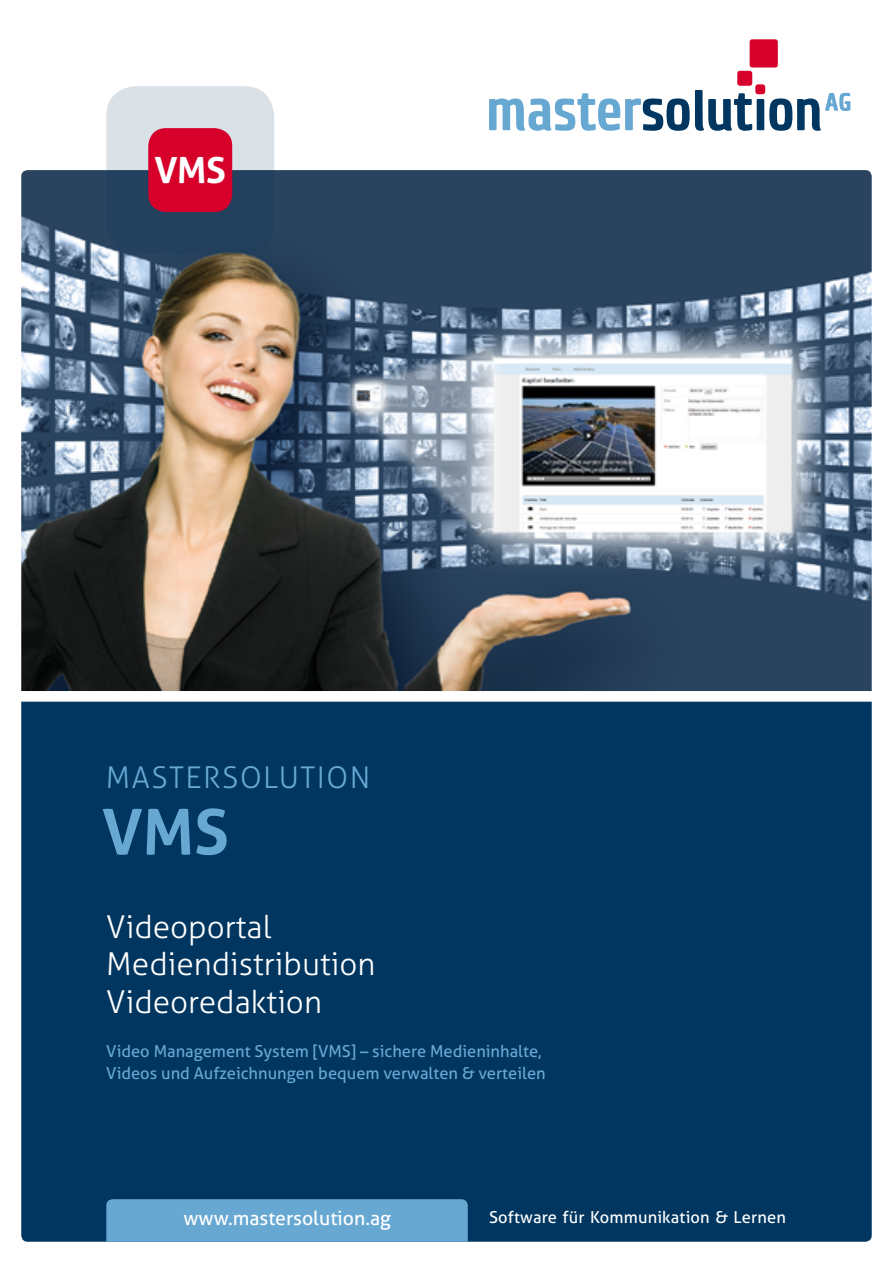
<style>
.page{position:relative;width:893px;height:1263px;background:#fff}
.page>*{position:absolute;margin:0;border:0;box-sizing:border-box;transform-origin:0 0}
.t1{font:700 63px "Aller";color:#67a8d3}
.t2{font:700 36px "Aller";color:#fff}
.t3{font:300 31.5px/37.8px "Aller";color:#fff}
.t4{font:300 30px "Aller";letter-spacing:.05em;color:#67a8d3}
.t5{font:19.5px "Aller";color:#fff}
.t6{font:16.5px/22.5px "Aller";color:#67a8d3}
.t7{font:16.5px "Aller";letter-spacing:.01em;color:#fff}
</style>
<div class="page">
<img style="left:21px;top:170px;width:851px;height:521px">
<div style="left:21px;top:702px;width:851px;height:540px;background:#003660"></div>
<div style="left:106px;top:1199px;width:362px;height:43px;background:#67a8d3"></div>
<svg style="left:489px;top:90px;width:361px;height:41px"></svg>
<div style="left:750px;top:39px;width:28px;height:28px;background:#d6002a;border-radius:3px"></div>
<div style="left:737px;top:71px;width:15px;height:15px;background:#d6002a;border-radius:3px"></div>
<div style="left:755px;top:84px;width:10px;height:10px;background:#d6002a;border-radius:3px"></div>
<svg style="left:106px;top:86px;width:168px;height:168px;background:#7e90a2"></svg>
<div style="left:148px;top:128px;width:84px;height:84px;background:#d6002a;border-radius:18px"></div>
<h2 class="t2" style="left:154px;top:148px;width:73px">VMS</h2>
<h3 class="t4" style="left:106px;top:759px;width:266px">MASTERSOLUTION</h3>
<h1 class="t1" style="left:102px;top:793px;width:128px">VMS</h1>
<h3 class="t3" style="left:106px;top:907px;width:271px">Videoportal<br>Mediendistribution<br>Videoredaktion</h3>
<p class="t6" style="left:106px;top:1040px;width:441px">Video Management System [VMS] – sichere Medieninhalte,<br>Videos und Aufzeichnungen bequem verwalten &amp; verteilen</p>
<p class="t5" style="left:183px;top:1206px;width:209px">www.mastersolution.ag</p>
<p class="t7" style="left:489px;top:1206px;width:298px">Software für Kommunikation &amp; Lernen</p>
</div>
